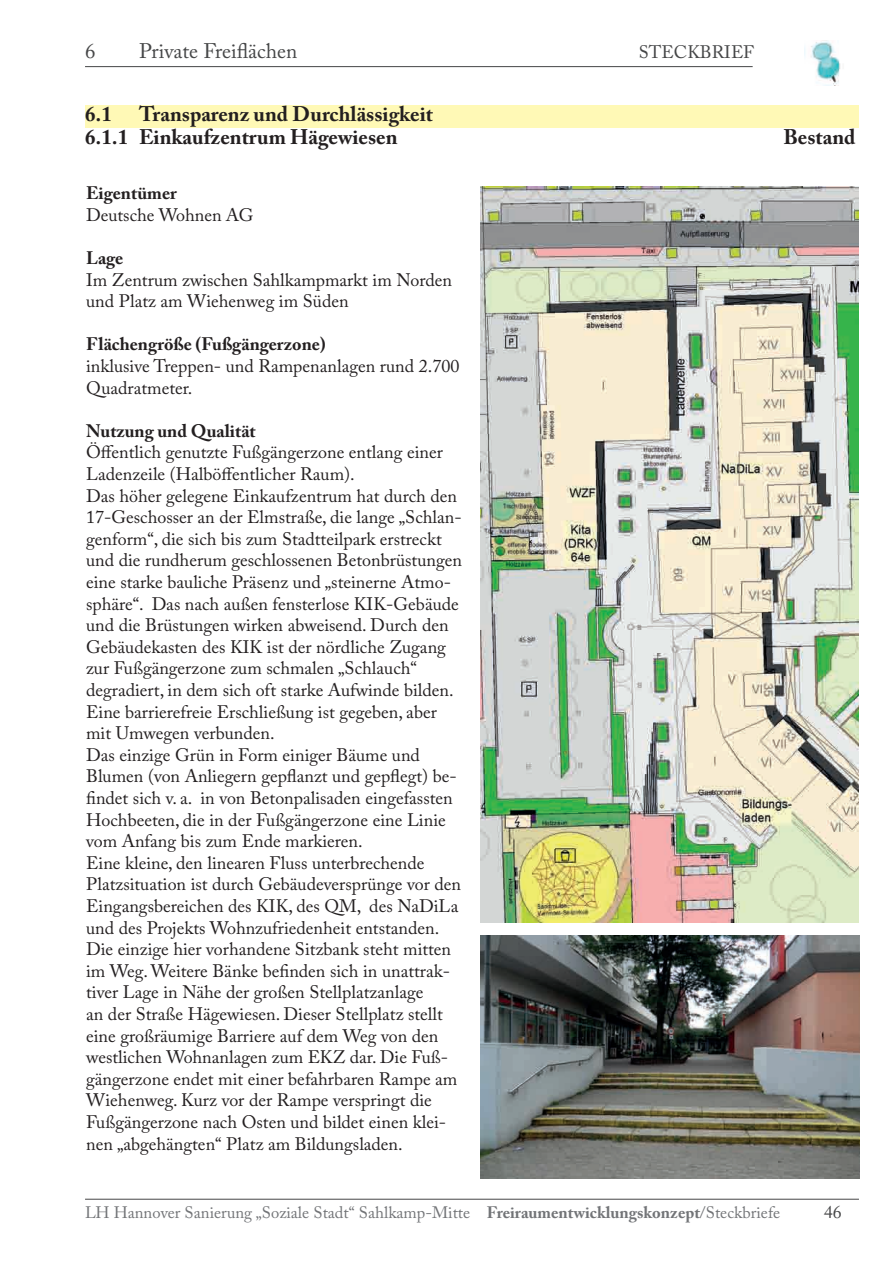
<style>
.page{position:relative;width:893px;height:1263px;background:#fff}
.page>*{position:absolute;margin:0;border:0;box-sizing:border-box;transform-origin:0 0}
.t1{font:700 21px "Adobe Caslon Pro";color:#231f20}
.t2{font:21px "Adobe Caslon Pro";color:#454647}
.t3{font:18px/21.6px "Adobe Caslon Pro";color:#231f20}
.t4{font:700 18px "Adobe Caslon Pro";color:#231f20}
.t5{font:18px "Adobe Caslon Pro";color:#454647}
.t6{font:16.5px "Adobe Caslon Pro";color:#727477}
.s1{font-weight:700}
</style>
<div class="page">
<hr style="left:85px;top:1199px;width:774px;height:1px;background:#454647">
<hr style="left:85px;top:66px;width:668px;height:1px;background:#454647">
<img style="left:804px;top:40px;width:37px;height:45px">
<div style="left:85px;top:106px;width:774px;height:22px;background:#fff9b6"></div>
<img style="left:481px;top:187px;width:378px;height:735px">
<img style="left:480px;top:935px;width:379px;height:243px">
<p class="t2" style="left:85px;top:38px;width:12px">6</p>
<p class="t2" style="left:139px;top:38px;width:160px">Private Freiflächen</p>
<p class="t5" style="left:639px;top:41px;width:117px">STECKBRIEF</p>
<p class="t1" style="left:85px;top:101px;width:28px">6.1</p>
<p class="t1" style="left:139px;top:101px;width:295px">Transparenz und Durchlässigkeit</p>
<p class="t1" style="left:85px;top:124px;width:314px">6.1.1 Einkaufzentrum Hägewiesen</p>
<p class="t1" style="left:783px;top:124px;width:73px">Bestand</p>
<p class="t4" style="left:86px;top:182px;width:92px">Eigentümer</p>
<p class="t3" style="left:86px;top:204px;width:169px">Deutsche Wohnen AG</p>
<p class="t4" style="left:86px;top:247px;width:39px">Lage</p>
<p class="t3" style="left:86px;top:269px;width:367px">Im Zentrum zwischen Sahlkampmarkt im Norden und Platz am Wiehenweg im Süden</p>
<p class="t4" style="left:86px;top:334px;width:241px">Flächengröße (Fußgängerzone)</p>
<p class="t3" style="left:86px;top:355px;width:375px">inklusive Treppen- und Rampenanlagen rund 2.700<br>Quadratmeter.</p>
<p class="t4" style="left:86px;top:420px;width:171px">Nutzung und Qualität</p>
<p class="t3" style="left:86px;top:441px;width:377px">Öffentlich genutzte Fußgängerzone entlang einer Ladenzeile (Halböffentlicher Raum).<br>Das höher gelegene Einkaufzentrum hat durch den 17-Geschosser an der Elmstraße, die lange „Schlan&shy;genform“, die sich bis zum Stadtteilpark erstreckt und die rundherum geschlossenen Betonbrüstungen eine starke bauliche Präsenz und „steinerne Atmo&shy;sphäre“. Das nach außen fensterlose KIK-Gebäude und die Brüstungen wirken abweisend. Durch den Gebäudekasten des KIK ist der nördliche Zugang zur Fußgängerzone zum schmalen „Schlauch“ degradiert, in dem sich oft starke Aufwinde bilden.<br>Eine barrierefreie Erschließung ist gegeben, aber mit Umwegen verbunden.<br>Das einzige Grün in Form einiger Bäume und Blumen (von Anliegern gepflanzt und gepflegt) be&shy;findet sich v. a. in von Betonpalisaden eingefassten Hochbeeten, die in der Fußgängerzone eine Linie vom Anfang bis zum Ende markieren.<br>Eine kleine, den linearen Fluss unterbrechende Platzsituation ist durch Gebäudeversprünge vor den Eingangsbereichen des KIK, des QM, des NaDiLa und des Projekts Wohnzufriedenheit entstanden.<br>Die einzige hier vorhandene Sitzbank steht mitten im Weg. Weitere Bänke befinden sich in unattrak&shy;tiver Lage in Nähe der großen Stellplatzanlage<br>an der Straße Hägewiesen. Dieser Stellplatz stellt eine großräumige Barriere auf dem Weg von den westlichen Wohnanlagen zum EKZ dar. Die Fuß&shy;gängerzone endet mit einer befahrbaren Rampe am Wiehenweg. Kurz vor der Rampe verspringt die Fußgängerzone nach Osten und bildet einen klei&shy;nen „abgehängten“ Platz am Bildungsladen.</p>
<p class="t6" style="left:85px;top:1203px;width:697px">LH Hannover Sanierung „Soziale Stadt“ Sahlkamp-Mitte <span class="s1">Freiraumentwicklungskonzept</span>/Steckbriefe</p>
<p class="t5" style="left:824px;top:1201px;width:19px">46</p>
</div>
